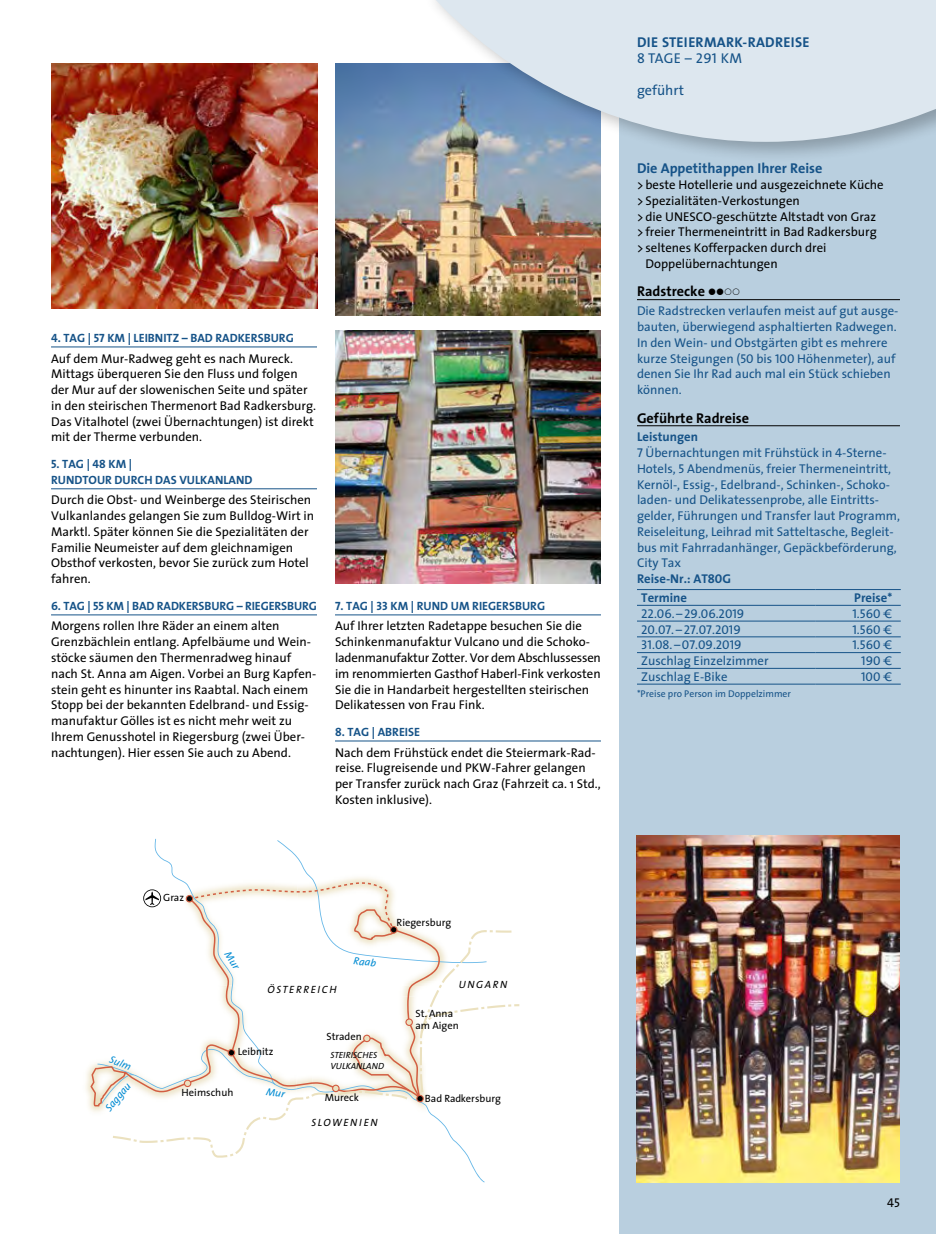
<style>
.page{position:relative;width:936px;height:1234px;background:#fff}
.page>*{position:absolute;margin:0;border:0;box-sizing:border-box;transform-origin:0 0}
.t1{font:700 14.25px "The Sans";color:#165388}
.t2{font:700 14.25px "The Sans";color:#000}
.t3{font:14.25px "The Sans Bold Caps";letter-spacing:.02em;color:#165388}
.t4{font:14.25px "The Sans Caps";letter-spacing:.02em;color:#165388}
.t5{font:14.25px "The Sans";color:#165388}
.t6{font:12.75px/15.8px "The Sans";color:#000}
.t7{font:12.75px/15.8px "The Sans";color:#165388}
.t8{font:12.75px "The Sans Caps";color:#165388}
.t9{font:700 12.75px "The Sans";color:#165388}
.t10{font:12.75px "The Sans Caps";color:#000}
.t11{font:12px/15.8px "The Sans Bold Caps";color:#165388}
.t12{font:10.5px/11.7px "The Sans";color:#000}
.t13{font:italic 10.5px "The Sans";letter-spacing:.15em;color:#000}
.t14{font:italic 10.5px "The Sans";color:#008bd2}
.t15{font:9.75px "The Sans";color:#165388}
.t16{font:italic 9px/10.8px "The Sans";color:#000}
.s1{font-family:"The Sans Caps"}
.s2{font-weight:700}
.s3{font-family:"The Sans Bold Caps"}
.s4{font-family:"Euro Sans EFOP Five"}
</style>
<div class="page">
<img style="left:335px;top:331px;width:266px;height:252px">
<hr style="left:51px;top:346px;width:266px;height:1px;background:#165388">
<hr style="left:51px;top:488px;width:266px;height:1px;background:#165388">
<hr style="left:51px;top:614px;width:266px;height:1px;background:#165388">
<hr style="left:335px;top:614px;width:266px;height:1px;background:#165388">
<hr style="left:335px;top:740px;width:266px;height:1px;background:#165388">
<img style="left:51px;top:63px;width:266px;height:245px">
<img style="left:335px;top:63px;width:266px;height:252px">
<div style="left:619px;top:0;width:316px;height:1233px;background:#b9cfdf"></div>
<div style="left:422px;top:0;width:513px;height:164px;background:#000;opacity:.25"></div>
<svg style="left:424px;top:0;width:511px;height:142px;background:#cad7e4"></svg>
<hr style="left:637px;top:299px;width:262px;height:1px;background:#000">
<hr style="left:637px;top:425px;width:262px;height:1px;background:#000">
<hr style="left:637px;top:589px;width:178px;height:1px;background:#165388">
<hr style="left:815px;top:589px;width:85px;height:1px;background:#165388">
<hr style="left:637px;top:604px;width:178px;height:1px;background:#165388">
<hr style="left:815px;top:604px;width:85px;height:1px;background:#165388">
<hr style="left:637px;top:620px;width:178px;height:1px;background:#165388">
<hr style="left:815px;top:620px;width:85px;height:1px;background:#165388">
<hr style="left:637px;top:636px;width:178px;height:1px;background:#165388">
<hr style="left:815px;top:636px;width:85px;height:1px;background:#165388">
<hr style="left:637px;top:683px;width:178px;height:1px;background:#165388">
<hr style="left:815px;top:683px;width:85px;height:1px;background:#165388">
<hr style="left:637px;top:652px;width:178px;height:1px;background:#165388">
<hr style="left:815px;top:652px;width:85px;height:1px;background:#165388">
<hr style="left:637px;top:668px;width:178px;height:1px;background:#165388">
<hr style="left:815px;top:668px;width:85px;height:1px;background:#165388">
<img style="left:637px;top:835px;width:262px;height:346px">
<svg style="left:90px;top:839px;width:429px;height:318px"></svg>
<p class="t11" style="left:51px;top:330px;width:244px">4. TAG | 57 KM | LEIBNITZ – BAD RADKERSBURG</p>
<p class="t6" style="left:51px;top:350px;width:266px">Auf dem Mur-Radweg geht es nach Mureck.<br>Mittags überqueren Sie den Fluss und folgen der Mur auf der slowenischen Seite und später in den steirischen Thermenort Bad Radkersburg.<br>Das Vitalhotel (zwei Übernachtungen) ist direkt mit der Therme verbunden.</p>
<p class="t11" style="left:51px;top:456px;width:203px">5. TAG | 48 KM |<br>RUNDTOUR DURCH DAS VULKANLAND</p>
<p class="t6" style="left:51px;top:491px;width:265px">Durch die Obst- und Weinberge des Steirischen Vulkanlandes gelangen Sie zum Bulldog-Wirt in Marktl. Später können Sie die Spezialitäten der Familie Neumeister auf dem gleichnamigen Obsthof verkosten, bevor Sie zurück zum Hotel fahren.</p>
<p class="t11" style="left:51px;top:598px;width:267px">6. TAG | 55 KM | BAD RADKERSBURG – RIEGERSBURG</p>
<p class="t6" style="left:51px;top:617px;width:267px">Morgens rollen Ihre Räder an einem alten Grenzbächlein entlang. Apfelbäume und Wein&shy;stöcke säumen den Thermenradweg hinauf nach St. Anna am Aigen. Vorbei an Burg Kapfen&shy;stein geht es hinunter ins Raabtal. Nach einem Stopp bei der bekannten Edelbrand- und Essig&shy;manufaktur Gölles ist es nicht mehr weit zu Ihrem Genusshotel in Riegersburg (zwei Über&shy;nachtungen). Hier essen Sie auch zu Abend.</p>
<p class="t11" style="left:335px;top:598px;width:211px">7. TAG | 33 KM | RUND UM RIEGERSBURG</p>
<p class="t6" style="left:335px;top:617px;width:267px">Auf Ihrer letzten Radetappe besuchen Sie die Schinkenmanufaktur Vulcano und die Schoko&shy;ladenmanufaktur Zotter. Vor dem Abschlussessen im renommierten Gasthof Haberl-Fink verkosten Sie die in Handarbeit hergestellten steirischen Delikatessen von Frau Fink.</p>
<p class="t11" style="left:335px;top:724px;width:87px">8. TAG | ABREISE</p>
<p class="t6" style="left:335px;top:743px;width:267px">Nach dem Frühstück endet die Steiermark-Rad&shy;reise. Flugreisende und PKW-Fahrer gelangen per Transfer zurück nach Graz (Fahrzeit ca. 1 Std., Kosten inklusive).</p>
<p class="t12" style="left:163px;top:891px;width:22px">Graz</p>
<p class="t14" style="left:354px;top:951px;width:24px;rotate:7deg">Raab</p>
<p class="t12" style="left:396px;top:916px;width:56px">Riegersburg</p>
<p class="t13" style="left:267px;top:980px;width:70px">ÖSTERREICH</p>
<p class="t13" style="left:458px;top:975px;width:50px">UNGARN</p>
<p class="t12" style="left:238px;top:1045px;width:37px">Leibnitz</p>
<p class="t14" style="left:113px;top:1050px;width:24px;rotate:22deg">Sulm</p>
<p class="t14" style="left:101px;top:1103px;width:35px;rotate:-50deg">Saggau</p>
<p class="t12" style="left:182px;top:1085px;width:53px">Heimschuh</p>
<p class="t12" style="left:326px;top:1029px;width:37px">Straden</p>
<p class="t16" style="left:331px;top:1048px;width:55px;rotate:1deg">STEIRISCHES<br>VULKANLAND</p>
<p class="t12" style="left:415px;top:1007px;width:45px">St. Anna am Aigen</p>
<p class="t12" style="left:325px;top:1090px;width:36px">Mureck</p>
<p class="t12" style="left:425px;top:1091px;width:77px">Bad Radkersburg</p>
<p class="t13" style="left:311px;top:1113px;width:68px">SLOWENIEN</p>
<p class="t3" style="left:637px;top:31px;width:174px">DIE STEIERMARK-RADREISE</p>
<p class="t4" style="left:637px;top:46px;width:107px">8 TAGE – 291 KM</p>
<p class="t5" style="left:637px;top:78px;width:49px">geführt</p>
<p class="t1" style="left:637px;top:157px;width:187px">Die Appetithappen Ihrer Reise</p>
<p class="t6" style="left:637px;top:176px;width:248px">&gt; beste Hotellerie und ausgezeichnete Küche</p>
<p class="t6" style="left:637px;top:192px;width:164px">&gt; Spezialitäten-Verkostungen</p>
<p class="t6" style="left:637px;top:208px;width:241px">&gt; die UNESCO-geschützte Altstadt von Graz</p>
<p class="t6" style="left:637px;top:224px;width:241px">&gt; freier Thermeneintritt in Bad Radkersburg</p>
<p class="t6" style="left:637px;top:239px;width:191px">&gt; seltenes Kofferpacken durch drei</p>
<p class="t6" style="left:645px;top:255px;width:134px">Doppelübernachtungen</p>
<p class="t2" style="left:637px;top:280px;width:70px">Radstrecke</p>
<p class="t7" style="left:637px;top:302px;width:263px">Die Radstrecken verlaufen meist auf gut ausge&shy;bauten, überwiegend asphaltierten Radwegen.<br>In den Wein- und Obstgärten gibt es mehrere kurze Steigungen (<span class="s1">50</span> bis <span class="s1">100</span> Höhenmeter), auf denen Sie Ihr Rad auch mal ein Stück schieben können.</p>
<p class="t2" style="left:637px;top:406px;width:114px">Geführte Radreise</p>
<p class="t7" style="left:637px;top:428px;width:264px"><span class="s2">Leistungen<br></span><span class="s1">7</span> Übernachtungen mit Frühstück in <span class="s1">4</span>-Sterne-Hotels, <span class="s1">5</span> Abendmenüs, freier Thermeneintritt, Kernöl-, Essig-, Edelbrand-, Schinken-, Schoko&shy;laden- und Delikatessenprobe, alle Eintritts&shy;gelder, Führungen und Transfer laut Programm, Reiseleitung, Leihrad mit Satteltasche, Begleit&shy;bus mit Fahrradanhänger, Gepäckbeförderung, City Tax<br><span class="s2">Reise-Nr.:</span> <span class="s3">AT80G</span></p>
<p class="t9" style="left:641px;top:587px;width:47px">Termine</p>
<p class="t9" style="left:854px;top:587px;width:40px">Preise*</p>
<p class="t8" style="left:641px;top:603px;width:105px">22.06. –29.06.2019</p>
<p class="t8" style="left:852px;top:603px;width:41px">1.560 <span class="s4">G</span></p>
<p class="t8" style="left:641px;top:618px;width:101px">20.07. –27.07.2019</p>
<p class="t8" style="left:852px;top:618px;width:41px">1.560 <span class="s4">G</span></p>
<p class="t8" style="left:641px;top:634px;width:102px">31.08. –07.09.2019</p>
<p class="t8" style="left:852px;top:634px;width:41px">1.560 <span class="s4">G</span></p>
<p class="t7" style="left:641px;top:652px;width:129px">Zuschlag Einzelzimmer</p>
<p class="t8" style="left:861px;top:650px;width:33px">190 <span class="s4">G</span></p>
<p class="t7" style="left:641px;top:668px;width:88px">Zuschlag E-Bike</p>
<p class="t8" style="left:861px;top:665px;width:33px">100 <span class="s4">G</span></p>
<p class="t15" style="left:637px;top:685px;width:155px">*Preise pro Person im Doppelzimmer</p>
<p class="t10" style="left:887px;top:1191px;width:14px">45</p>
</div>
